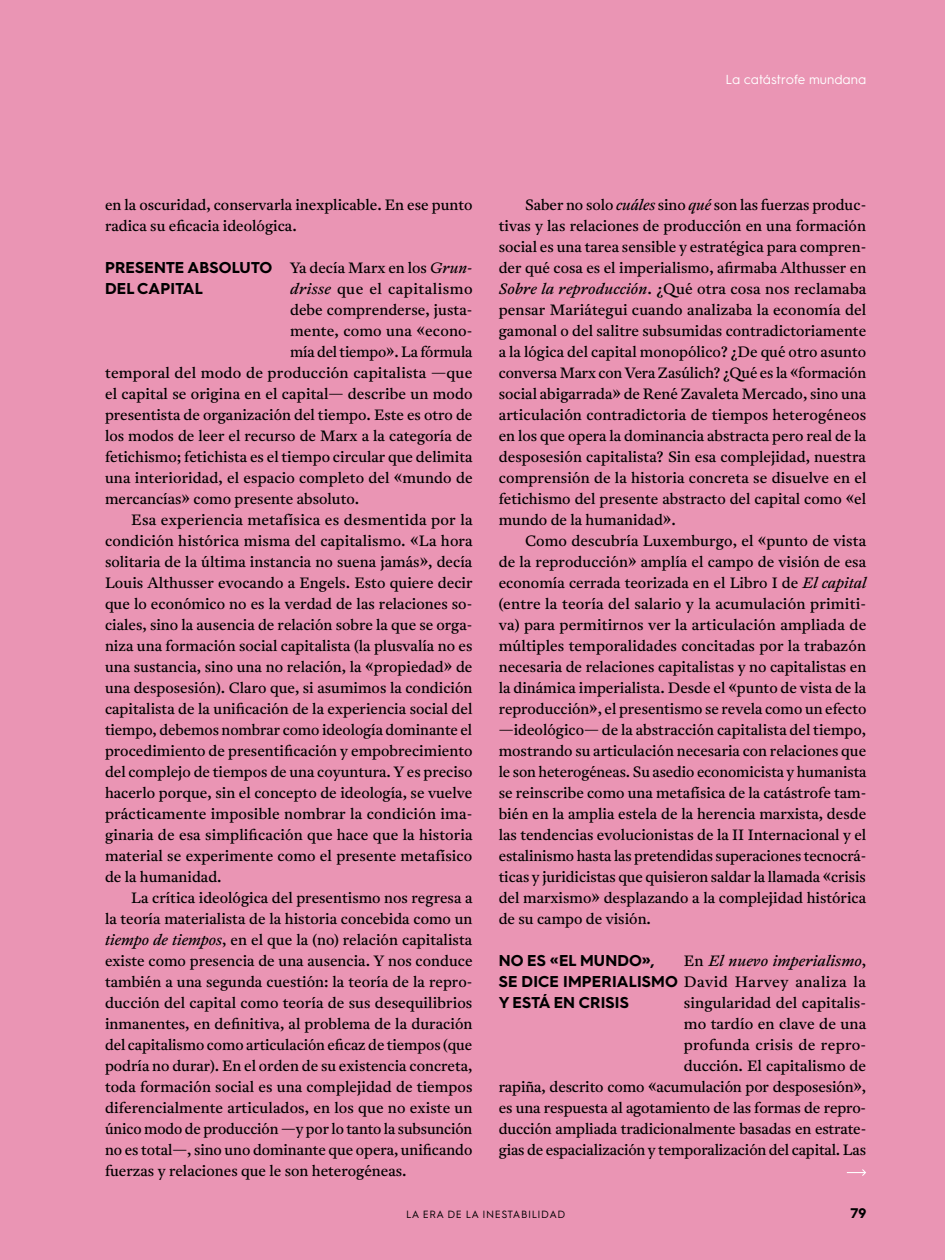
<style>
.page{position:relative;width:945px;height:1260px;background:#ea95b4}
.page>*{position:absolute;margin:0;border:0;box-sizing:border-box;transform-origin:0 0}
.t1{font:700 15.75px/21px "Hurme Geometric Sans 3";letter-spacing:.01em;color:#000}
.t2{font:14.88px/21px "Antwerp";color:#000;text-align:justify}
.t3{font:14.88px "Antwerp";letter-spacing:.03em;color:#000}
.t4{font:700 14px "Hurme Geometric Sans 3";color:#000}
.t5{font:13.12px "Hurme Geometric Sans 1";color:#fff}
.t6{font:10.5px "Hurme Geometric Sans 1";letter-spacing:.05em;color:#000}
.s1{font-style:italic}
.s2{font-family:"Hurme Geometric Sans 3";font-weight:700;font-size:15.75px}
</style>
<div class="page">
<svg style="left:847px;top:1169px;width:19px;height:7px"></svg>
<p class="t5" style="left:726px;top:70px;width:142px">La catástrofe mundana</p>
<p class="t2" style="left:105px;top:194px;width:369px">en la oscuridad, conservarla inexplicable. En ese punto radica su eficacia ideológica.</p>
<p class="t2" style="left:290px;top:257px;width:184px">Ya decía Marx en los <span class="s1">Grun-</span></p>
<p class="t3" style="left:290px;top:279px;width:184px"><span class="s1">drisse</span> que el capitalismo</p>
<p class="t2" style="left:290px;top:299px;width:184px">debe comprenderse, justa-</p>
<p class="t2" style="left:290px;top:320px;width:184px">mente, como una «econo-</p>
<p class="t2" style="left:290px;top:341px;width:184px">mía del tiempo». La fórmula</p>
<p class="t2" style="left:105px;top:362px;width:369px">temporal del modo de producción capitalista —que</p>
<p class="t2" style="left:105px;top:383px;width:369px">el capital se origina en el capital— describe un modo</p>
<p class="t2" style="left:105px;top:404px;width:369px">presentista de organización del tiempo. Este es otro de</p>
<p class="t2" style="left:105px;top:425px;width:369px">los modos de leer el recurso de Marx a la categoría de</p>
<p class="t2" style="left:105px;top:446px;width:369px">fetichismo; fetichista es el tiempo circular que delimita</p>
<p class="t2" style="left:105px;top:467px;width:369px">una interioridad, el espacio completo del «mundo de</p>
<p class="t2" style="left:105px;top:488px;width:256px">mercancías» como presente absoluto.</p>
<p class="t2" style="left:131px;top:509px;width:343px">Esa experiencia metafísica es desmentida por la</p>
<p class="t2" style="left:105px;top:530px;width:369px">condición histórica misma del capitalismo. «La hora</p>
<p class="t2" style="left:105px;top:551px;width:369px">solitaria de la última instancia no suena jamás», decía</p>
<p class="t2" style="left:105px;top:572px;width:369px">Louis Althusser evocando a Engels. Esto quiere decir</p>
<p class="t2" style="left:105px;top:593px;width:369px">que lo económico no es la verdad de las relaciones so-</p>
<p class="t2" style="left:105px;top:614px;width:369px">ciales, sino la ausencia de relación sobre la que se orga-</p>
<p class="t2" style="left:105px;top:635px;width:369px">niza una formación social capitalista (la plusvalía no es</p>
<p class="t2" style="left:105px;top:656px;width:369px">una sustancia, sino una no relación, la «propiedad» de</p>
<p class="t2" style="left:105px;top:677px;width:369px">una desposesión). Claro que, si asumimos la condición</p>
<p class="t2" style="left:105px;top:698px;width:369px">capitalista de la unificación de la experiencia social del</p>
<p class="t2" style="left:105px;top:719px;width:369px">tiempo, debemos nombrar como ideología dominante el</p>
<p class="t2" style="left:105px;top:740px;width:369px">procedimiento de presentificación y empobrecimiento</p>
<p class="t2" style="left:105px;top:761px;width:369px">del complejo de tiempos de una coyuntura. Y es preciso</p>
<p class="t2" style="left:105px;top:782px;width:369px">hacerlo porque, sin el concepto de ideología, se vuelve</p>
<p class="t2" style="left:105px;top:803px;width:369px">prácticamente imposible nombrar la condición ima-</p>
<p class="t2" style="left:105px;top:824px;width:369px">ginaria de esa simplificación que hace que la historia</p>
<p class="t2" style="left:105px;top:845px;width:369px">material se experimente como el presente metafísico</p>
<p class="t2" style="left:105px;top:866px;width:118px">de la humanidad.</p>
<p class="t2" style="left:131px;top:887px;width:343px">La crítica ideológica del presentismo nos regresa a</p>
<p class="t2" style="left:105px;top:908px;width:369px">la teoría materialista de la historia concebida como un</p>
<p class="t2" style="left:105px;top:929px;width:369px"><span class="s1">tiempo de tiempos</span>, en el que la (no) relación capitalista</p>
<p class="t2" style="left:105px;top:950px;width:369px">existe como presencia de una ausencia. Y nos conduce</p>
<p class="t2" style="left:105px;top:971px;width:369px">también a una segunda cuestión: la teoría de la repro-</p>
<p class="t2" style="left:105px;top:992px;width:369px">ducción del capital como teoría de sus desequilibrios</p>
<p class="t2" style="left:105px;top:1013px;width:369px">inmanentes, en definitiva, al problema de la duración</p>
<p class="t2" style="left:105px;top:1034px;width:369px">del capitalismo como articulación eficaz de tiempos (que</p>
<p class="t2" style="left:105px;top:1055px;width:369px">podría no durar). En el orden de su existencia concreta,</p>
<p class="t2" style="left:105px;top:1076px;width:369px">toda formación social es una complejidad de tiempos</p>
<p class="t2" style="left:105px;top:1097px;width:369px">diferencialmente articulados, en los que no existe un</p>
<p class="t2" style="left:105px;top:1118px;width:369px">único modo de producción —y por lo tanto la subsunción</p>
<p class="t2" style="left:105px;top:1139px;width:369px">no es total—, sino uno dominante que opera, unificando</p>
<p class="t2" style="left:105px;top:1160px;width:303px">fuerzas y relaciones que le son heterogéneas.</p>
<p class="t1" style="left:105px;top:256px;width:169px">PRESENTE ABSOLUTO<br>DEL CAPITAL</p>
<p class="t2" style="left:499px;top:194px;width:369px;text-indent:26px">Saber no solo <span class="s1">cuáles</span> sino <span class="s1">qué</span> son las fuerzas produc&shy;tivas y las relaciones de producción en una formación social es una tarea sensible y estratégica para compren&shy;der qué cosa es el imperialismo, afirmaba Althusser en <span class="s1">Sobre la reproducción</span>. ¿Qué otra cosa nos reclamaba pensar Mariátegui cuando analizaba la economía del gamonal o del salitre subsumidas contradictoriamente a la lógica del capital monopólico? ¿De qué otro asunto conversa Marx con Vera Zasúlich? ¿Qué es la «formación social abigarrada» de René Zavaleta Mercado, sino una articulación contradictoria de tiempos heterogéneos en los que opera la dominancia abstracta pero real de la desposesión capitalista? Sin esa complejidad, nuestra comprensión de la historia concreta se disuelve en el fetichismo del presente abstracto del capital como «el mundo de la humanidad».</p>
<p class="t2" style="left:499px;top:530px;width:369px;text-indent:26px">Como descubría Luxemburgo, el «punto de vista de la reproducción» amplía el campo de visión de esa economía cerrada teorizada en el Libro I de <span class="s1">El capital </span>(entre la teoría del salario y la acumulación primiti&shy;va) para permitirnos ver la articulación ampliada de múltiples temporalidades concitadas por la trabazón necesaria de relaciones capitalistas y no capitalistas en la dinámica imperialista. Desde el «punto de vista de la reproducción», el presentismo se revela como un efecto —ideológico— de la abstracción capitalista del tiempo, mostrando su articulación necesaria con relaciones que le son heterogéneas. Su asedio economicista y humanista se reinscribe como una metafísica de la catástrofe tam&shy;bién en la amplia estela de la herencia marxista, desde las tendencias evolucionistas de la II Internacional y el estalinismo hasta las pretendidas superaciones tecnocrá&shy;ticas y juridicistas que quisieron saldar la llamada «crisis del marxismo» desplazando a la complejidad histórica de su campo de visión.</p>
<p class="t2" style="left:499px;top:950px;width:369px;text-align:right">En <span class="s1">El nuevo imperialismo</span>,<br><span class="s2">SE DICE IMPERIALISMO</span> David Harvey analiza la singularidad del capitalis-<br>mo tardío en clave de una<br>profunda crisis de repro-<br>ducción. El capitalismo de<br>rapiña, descrito como «acumulación por desposesión», es una respuesta al agotamiento de las formas de repro&shy;ducción ampliada tradicionalmente basadas en estrate&shy;gias de espacialización y temporalización del capital. Las</p>
<p class="t1" style="left:499px;top:949px;width:158px">NO ES «EL MUNDO»,</p>
<p class="t1" style="left:499px;top:991px;width:132px">Y ESTÁ EN CRISIS</p>
<p class="t6" style="left:406px;top:1207px;width:161px">LA ERA DE LA INESTABILIDAD</p>
<p class="t4" style="left:850px;top:1203px;width:17px">79</p>
</div>
